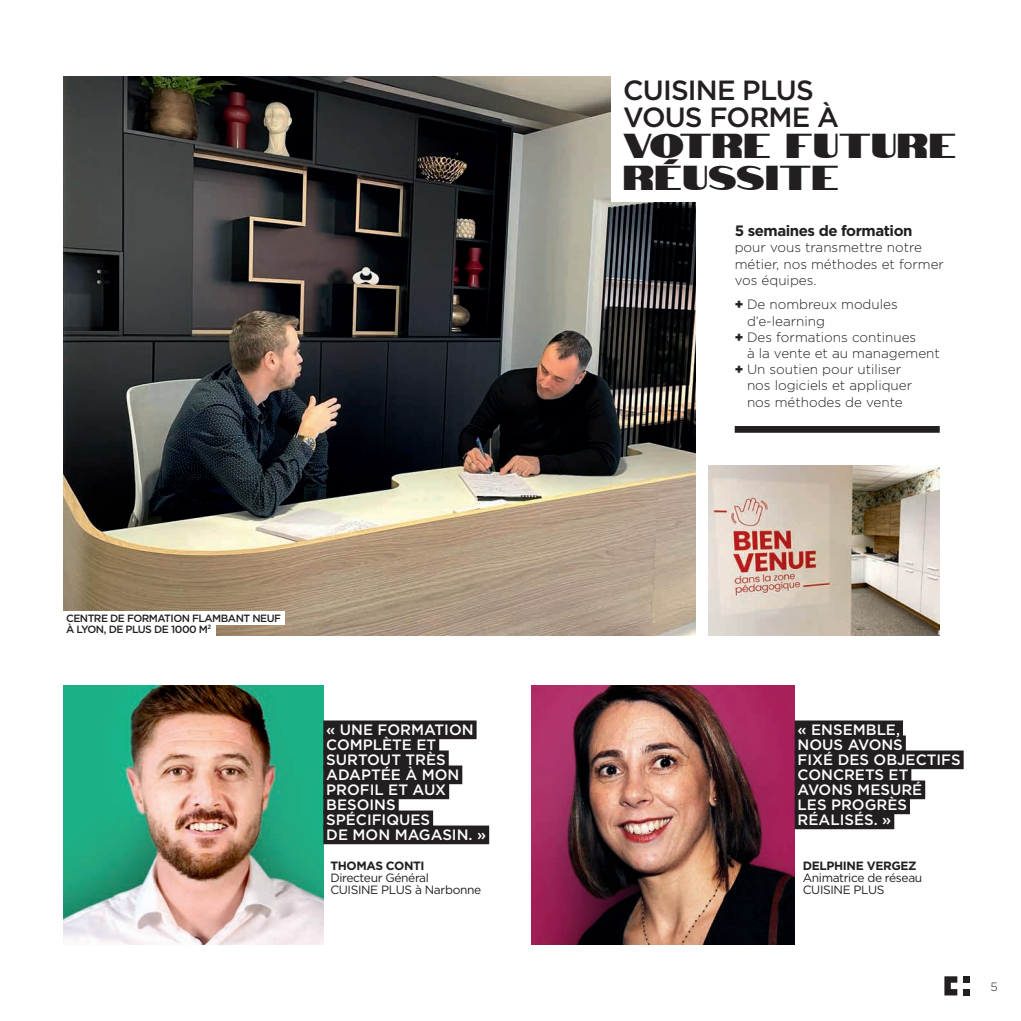
<style>
.page{position:relative;width:1021px;height:1021px;background:#fff}
.page>*{position:absolute;margin:0;border:0;box-sizing:border-box;transform-origin:0 0}
.t1{font:34.5px/31.5px "Notable";letter-spacing:.02em;color:#231f20}
.t2{font:500 27.75px/27px "Gotham";letter-spacing:-.03em;color:#231f20}
.t3{font:500 15px/15px "Gotham";color:#fff}
.t4{font:700 15px "Gotham";letter-spacing:-.03em;color:#231f20}
.t5{font:300 13.5px/16.2px "Gotham";color:#231f20}
.t6{font:12px/12px "Gotham";letter-spacing:-.03em;color:#231f20}
.t7{font:700 12px "Gotham";letter-spacing:-.03em;color:#231f20}
.t8{font:300 12px "Gotham";color:#231f20}
.t9{font:500 10.5px/10.5px "Gotham";letter-spacing:-.05em;color:#231f20}
.s1{font-weight:900}
</style>
<div class="page">
<img style="left:64px;top:77px;width:631px;height:559px">
<div style="left:611px;top:66px;width:357px;height:135px;background:#fff"></div>
<img style="left:708px;top:465px;width:231px;height:171px">
<img style="left:64px;top:685px;width:259px;height:259px">
<img style="left:531px;top:685px;width:263px;height:259px">
<svg style="left:944px;top:976px;width:13px;height:19px"></svg>
<div style="left:963px;top:976px;width:7px;height:6px;background:#231f20"></div>
<div style="left:963px;top:989px;width:7px;height:6px;background:#231f20"></div>
<div style="left:734px;top:426px;width:205px;height:7px;background:#231f20"></div>
<div style="left:323px;top:720px;width:153px;height:19px;background:#231f20"></div>
<div style="left:323px;top:735px;width:116px;height:19px;background:#231f20"></div>
<div style="left:323px;top:750px;width:126px;height:19px;background:#231f20"></div>
<div style="left:323px;top:765px;width:139px;height:19px;background:#231f20"></div>
<div style="left:323px;top:780px;width:126px;height:19px;background:#231f20"></div>
<div style="left:323px;top:795px;width:76px;height:19px;background:#231f20"></div>
<div style="left:323px;top:810px;width:110px;height:19px;background:#231f20"></div>
<div style="left:323px;top:825px;width:166px;height:19px;background:#231f20"></div>
<div style="left:794px;top:720px;width:109px;height:19px;background:#231f20"></div>
<div style="left:794px;top:735px;width:111px;height:19px;background:#231f20"></div>
<div style="left:794px;top:750px;width:169px;height:19px;background:#231f20"></div>
<div style="left:794px;top:765px;width:117px;height:19px;background:#231f20"></div>
<div style="left:794px;top:780px;width:131px;height:19px;background:#231f20"></div>
<div style="left:794px;top:795px;width:115px;height:19px;background:#231f20"></div>
<div style="left:794px;top:810px;width:100px;height:19px;background:#231f20"></div>
<div style="left:63px;top:611px;width:222px;height:14px;background:#fff"></div>
<div style="left:63px;top:622px;width:153px;height:15px;background:#fff"></div>
<h2 class="t2" style="left:623px;top:76px;width:217px">CUISINE PLUS<br>VOUS FORME À</h2>
<h1 class="t1" style="left:623px;top:130px;width:334px">VOTRE FUTURE<br>RÉUSSITE</h1>
<p class="t4" style="left:734px;top:221px;width:179px">5 semaines de formation</p>
<p class="t5" style="left:734px;top:239px;width:211px">pour vous transmettre notre métier, nos méthodes et former vos équipes.</p>
<p class="t5" style="left:734px;top:296px;width:165px"><span class="s1">+</span> De nombreux modules</p>
<p class="t5" style="left:747px;top:312px;width:80px">d’e-learning</p>
<p class="t5" style="left:734px;top:328px;width:183px"><span class="s1">+</span> Des formations continues</p>
<p class="t5" style="left:747px;top:345px;width:194px">à la vente et au management</p>
<p class="t5" style="left:734px;top:361px;width:168px"><span class="s1">+</span> Un soutien pour utiliser</p>
<p class="t5" style="left:747px;top:377px;width:167px">nos logiciels et appliquer</p>
<p class="t5" style="left:747px;top:393px;width:157px">nos méthodes de vente</p>
<p class="t9" style="left:66px;top:613px;width:216px">CENTRE DE FORMATION FLAMBANT NEUF<br>À LYON, DE PLUS DE 1000 M<sup>2</sup></p>
<p class="t3" style="left:326px;top:722px;width:161px">« UNE FORMATION<br>COMPLÈTE ET<br>SURTOUT TRÈS<br>ADAPTÉE À MON<br>PROFIL ET AUX<br>BESOINS<br>SPÉCIFIQUES<br>DE MON MAGASIN. »</p>
<p class="t3" style="left:797px;top:722px;width:164px">« ENSEMBLE,<br>NOUS AVONS<br>FIXÉ DES OBJECTIFS<br>CONCRETS ET<br>AVONS MESURÉ<br>LES PROGRÈS<br>RÉALISÉS. »</p>
<p class="t7" style="left:330px;top:857px;width:96px">THOMAS CONTI</p>
<p class="t6" style="left:330px;top:871px;width:152px">Directeur Général<br>CUISINE PLUS à Narbonne</p>
<p class="t7" style="left:802px;top:857px;width:115px">DELPHINE VERGEZ</p>
<p class="t6" style="left:802px;top:871px;width:121px">Animatrice de réseau<br>CUISINE PLUS</p>
<p class="t8" style="left:990px;top:978px;width:9px">5</p>
</div>
